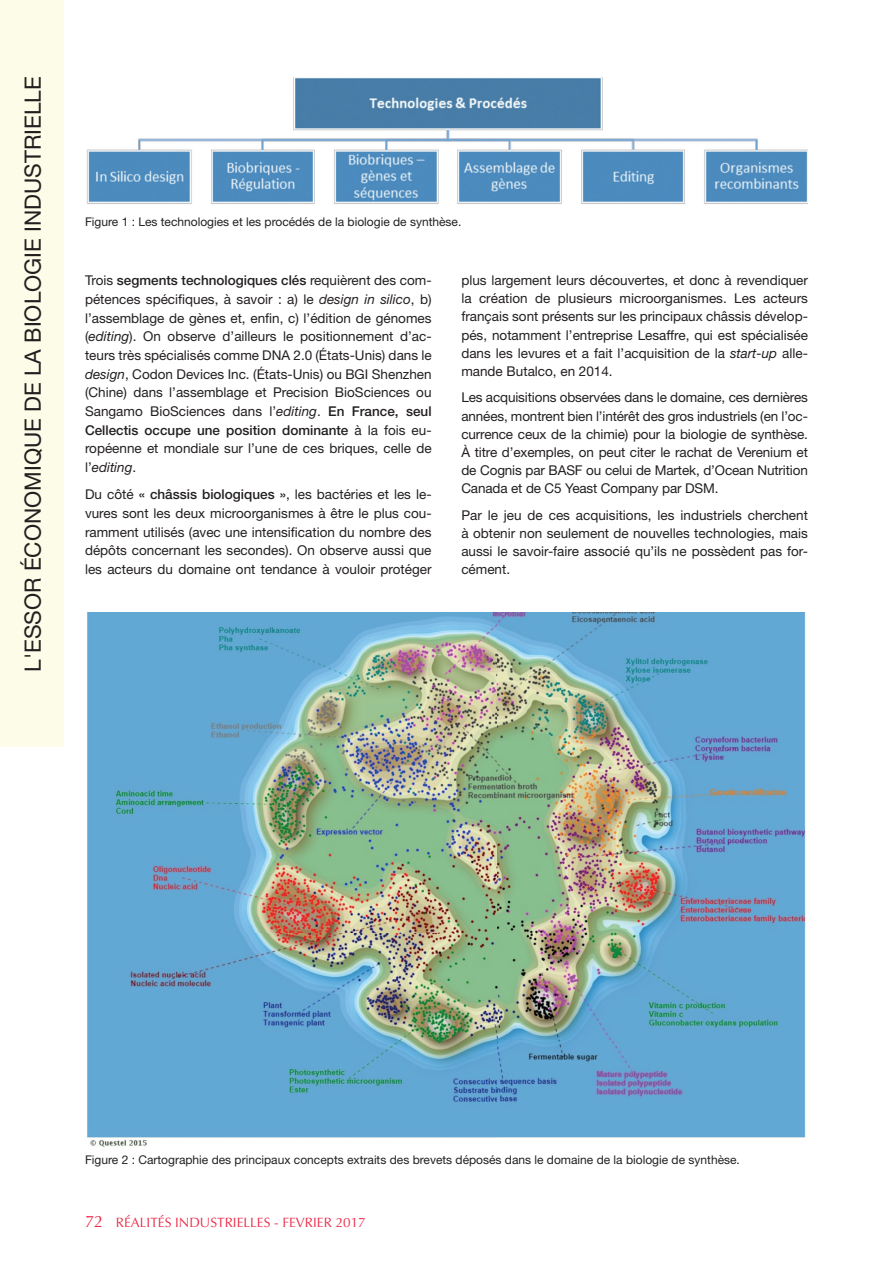
<style>
.page{position:relative;width:893px;height:1263px;background:#fff}
.page>*{position:absolute;margin:0;border:0;box-sizing:border-box;transform-origin:0 0}
.t1{font:22.5px "Helvetica Neue";color:#231f20}
.t2{font:13.5px/18.8px "Helvetica Neue";color:#231f20;text-align:justify}
.t3{font:13.5px "Optima";color:#ed2a48}
.t4{font:12px "Helvetica Neue";color:#231f20}
.s1{font-weight:500}
.s2{font-style:italic}
.s3{font-size:16.5px}
</style>
<div class="page">
<div style="left:0;top:0;width:64px;height:746px;background:#fdfce8"></div>
<img style="left:87px;top:78px;width:721px;height:126px">
<img style="left:87px;top:612px;width:719px;height:535px">
<h1 class="t1" style="left:19px;top:672px;width:597px;rotate:-90deg">L'ESSOR ÉCONOMIQUE DE LA BIOLOGIE INDUSTRIELLE</h1>
<p class="t4" style="left:85px;top:215px;width:378px">Figure 1 : Les technologies et les procédés de la biologie de synthèse.</p>
<p class="t2" style="left:85px;top:271px;width:348px">Trois <span class="s1">segments technologiques clés</span> requièrent des com&shy;pétences spécifiques, à savoir : a) le <span class="s2">design in silico</span>, b) l’assemblage de gènes et, enfin, c) l’édition de génomes (<span class="s2">editing</span>). On observe d’ailleurs le positionnement d’ac&shy;teurs très spécialisés comme DNA 2.0 (États-Unis) dans le <span class="s2">design</span>, Codon Devices Inc. (États-Unis) ou BGI Shenzhen (Chine) dans l’assemblage et Precision BioSciences ou Sangamo BioSciences dans l’<span class="s2">editing</span>. <span class="s1">En France, seul Cellectis occupe une position dominante</span> à la fois eu&shy;ropéenne et mondiale sur l’une de ces briques, celle de l’<span class="s2">editing</span>.</p>
<p class="t2" style="left:85px;top:485px;width:348px">Du côté <span class="s1">« châssis biologiques »</span>, les bactéries et les le&shy;vures sont les deux microorganismes à être le plus cou&shy;ramment utilisés (avec une intensification du nombre des dépôts concernant les secondes). On observe aussi que les acteurs du domaine ont tendance à vouloir protéger</p>
<p class="t2" style="left:461px;top:271px;width:348px;line-height:18.1px">plus largement leurs découvertes, et donc à revendiquer la création de plusieurs microorganismes. Les acteurs français sont présents sur les principaux châssis dévelop&shy;pés, notamment l’entreprise Lesaffre, qui est spécialisée dans les levures et a fait l’acquisition de la <span class="s2">start-up</span> alle&shy;mande Butalco, en 2014.</p>
<p class="t2" style="left:461px;top:388px;width:348px;line-height:18.1px">Les acquisitions observées dans le domaine, ces dernières années, montrent bien l’intérêt des gros industriels (en l’oc&shy;currence ceux de la chimie) pour la biologie de synthèse.<br>À titre d’exemples, on peut citer le rachat de Verenium et de Cognis par BASF ou celui de Martek, d’Ocean Nutrition Canada et de C5 Yeast Company par DSM.</p>
<p class="t2" style="left:461px;top:506px;width:348px;line-height:18.1px">Par le jeu de ces acquisitions, les industriels cherchent à obtenir non seulement de nouvelles technologies, mais aussi le savoir-faire associé qu’ils ne possèdent pas for&shy;cément.</p>
<p class="t4" style="left:85px;top:1153px;width:656px">Figure 2 : Cartographie des principaux concepts extraits des brevets déposés dans le domaine de la biologie de synthèse.</p>
<p class="t3" style="left:85px;top:1215px;width:282px"><span class="s3">72</span> RÉALITÉS INDUSTRIELLES - FEVRIER 2017</p>
</div>
